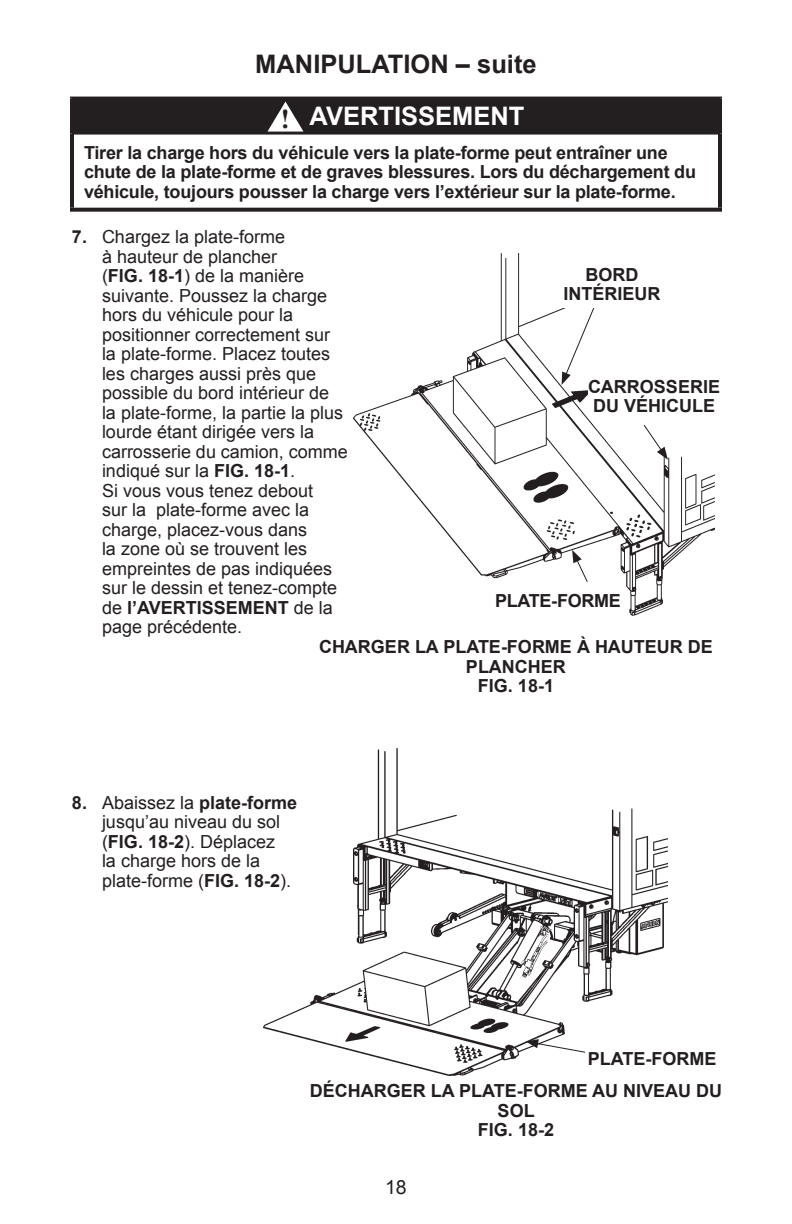
<style>
.page{position:relative;width:792px;height:1224px;background:#fff}
.page>*{position:absolute;margin:0;border:0;box-sizing:border-box;transform-origin:0 0}
.t1{font:700 25.6px/52.4px "Arial";color:#231f20;text-align:center}
.t2{font:19.6px "Arial";color:#231f20}
.t3{font:18px/19.4px "Arial";color:#231f20}
.t4{font:700 18px/19.4px "Arial";letter-spacing:-.01em;color:#231f20;text-align:center}
.s1{font-family:"Times New Roman";font-size:27px}
.s2{color:#fff}
.s3{font-weight:700}
</style>
<div class="page">
<div style="left:72px;top:98px;width:648px;height:36px;background:#231f20"></div>
<hr style="left:70px;top:97px;width:652px;height:2px;background:#231f20">
<hr style="left:74px;top:133px;width:644px;height:2px;background:#231f20">
<hr style="left:70px;top:99px;width:4px;height:35px;background:#231f20">
<hr style="left:718px;top:99px;width:4px;height:35px;background:#231f20">
<hr style="left:70px;top:134px;width:4px;height:74px;background:#231f20">
<hr style="left:718px;top:134px;width:4px;height:74px;background:#231f20">
<svg style="left:70px;top:208px;width:652px;height:4px;background:#353132"></svg>
<svg style="left:267px;top:102px;width:36px;height:30px"></svg>
<img style="left:264px;top:748px;width:403px;height:328px">
<svg style="left:526px;top:1039px;width:66px;height:15px"></svg>
<div style="left:585px;top:1047px;width:134px;height:24px;background:#fff"></div>
<img style="left:354px;top:254px;width:361px;height:361px">
<svg style="left:562px;top:308px;width:33px;height:77px"></svg>
<svg style="left:643px;top:424px;width:25px;height:36px"></svg>
<svg style="left:572px;top:550px;width:17px;height:33px"></svg>
<div style="left:588px;top:375px;width:132px;height:42px;background:#fff"></div>
<div style="left:495px;top:588px;width:126px;height:24px;background:#fff"></div>
<div style="left:545px;top:260px;width:134px;height:48px;background:#fff"></div>
<h1 class="t1" style="left:255px;top:38px;width:283px">MANIPULATION – suite <span class="s1">!</span> <span class="s2">AVERTISSEMENT</span></h1>
<p class="t4" style="left:84px;top:143px;width:614px;text-align:left">Tirer la charge hors du véhicule vers la plate‑forme peut entraîner une chute de la plate‑forme et de graves blessures. Lors du déchargement du véhicule, toujours pousser la charge vers l’extérieur sur la plate‑forme.</p>
<p class="t3" style="left:102px;top:227px;width:247px;text-indent:-30px"><span class="s3">7.</span> Chargez la plate‑forme<br>à hauteur de plancher<br>(<span class="s3">FIG. 18-1</span>) de la manière suivante. Poussez la charge hors du véhicule pour la positionner correctement sur la plate‑forme. Placez toutes les charges aussi près que possible du bord intérieur de<br>la plate‑forme, la partie la plus lourde étant dirigée vers la carrosserie du camion, comme indiqué sur la <span class="s3">FIG. 18-1</span>.<br>Si vous vous tenez debout<br>sur la plate‑forme avec la charge, placez-vous dans<br>la zone où se trouvent les empreintes de pas indiquées sur le dessin et tenez-compte de <span class="s3">l’AVERTISSEMENT</span> de la page précédente.</p>
<p class="t4" style="left:563px;top:266px;width:99px">BORD<br>INTÉRIEUR</p>
<p class="t4" style="left:588px;top:377px;width:134px;text-align:left">CARROSSERIE<br>DU VÉHICULE</p>
<p class="t4" style="left:495px;top:591px;width:127px">PLATE‑FORME</p>
<p class="t4" style="left:319px;top:638px;width:395px">CHARGER LA PLATE‑FORME À HAUTEUR DE<br>PLANCHER<br>FIG. 18-1</p>
<p class="t3" style="left:102px;top:793px;width:197px;text-indent:-30px"><span class="s3">8.</span> Abaissez la <span class="s3">plate‑forme </span>jusqu’au niveau du sol (<span class="s3">FIG. 18-2</span>). Déplacez<br>la charge hors de la plate‑forme (<span class="s3">FIG. 18-2</span>).</p>
<p class="t4" style="left:588px;top:1050px;width:130px">PLATE‑FORME</p>
<p class="t4" style="left:310px;top:1082px;width:414px">DÉCHARGER LA PLATE‑FORME AU NIVEAU DU<br>SOL<br>FIG. 18-2</p>
<p class="t2" style="left:385px;top:1174px;width:23px">18</p>
</div>
